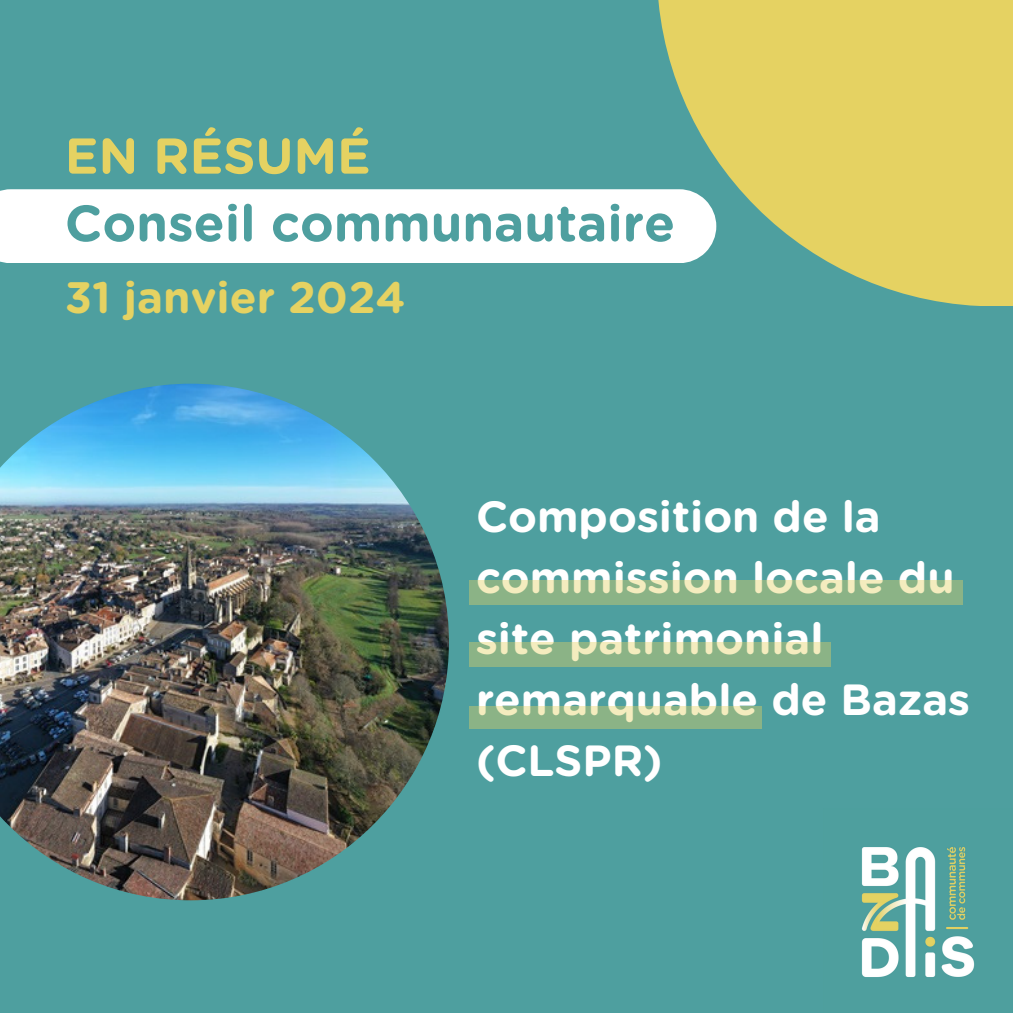
<style>
.page{position:relative;width:1013px;height:1013px;background:#fff}
.page>*{position:absolute;margin:0;border:0;box-sizing:border-box;transform-origin:0 0}
.t1{font:700 50.88px "Gotham Rounded";color:#4e9f9f}
.t2{font:700 50.25px "Gotham Rounded";color:#e5d262}
.t3{font:700 44px "Gotham Rounded";color:#e5d262}
.t4{font:700 43.62px/61px "Gotham Rounded";color:#fff}
</style>
<div class="page">
<div style="left:0;top:0;width:1012px;height:1012px;background:#4e9f9f"></div>
<svg style="left:658px;top:0;width:354px;height:306px;fill:#e5d262"></svg>
<div style="left:0;top:189px;width:716px;height:74px;background:#fff"></div>
<img style="left:0;top:384px;width:449px;height:516px">
<img style="left:861px;top:847px;width:114px;height:130px">
<div style="left:469px;top:580px;width:494px;height:24px;background:#8bb386"></div>
<div style="left:469px;top:642px;width:362px;height:24px;background:#8bb386"></div>
<div style="left:469px;top:706px;width:292px;height:22px;background:#8bb386"></div>
<p class="t2" style="left:65px;top:133px;width:307px">EN RÉSUMÉ</p>
<p class="t1" style="left:65px;top:200px;width:612px">Conseil communautaire</p>
<p class="t3" style="left:65px;top:278px;width:342px">31 janvier 2024</p>
<h1 class="t4" style="left:476px;top:488px;width:495px">Composition de la commission locale du site patrimonial remarquable de Bazas (CLSPR)</h1>
</div>
